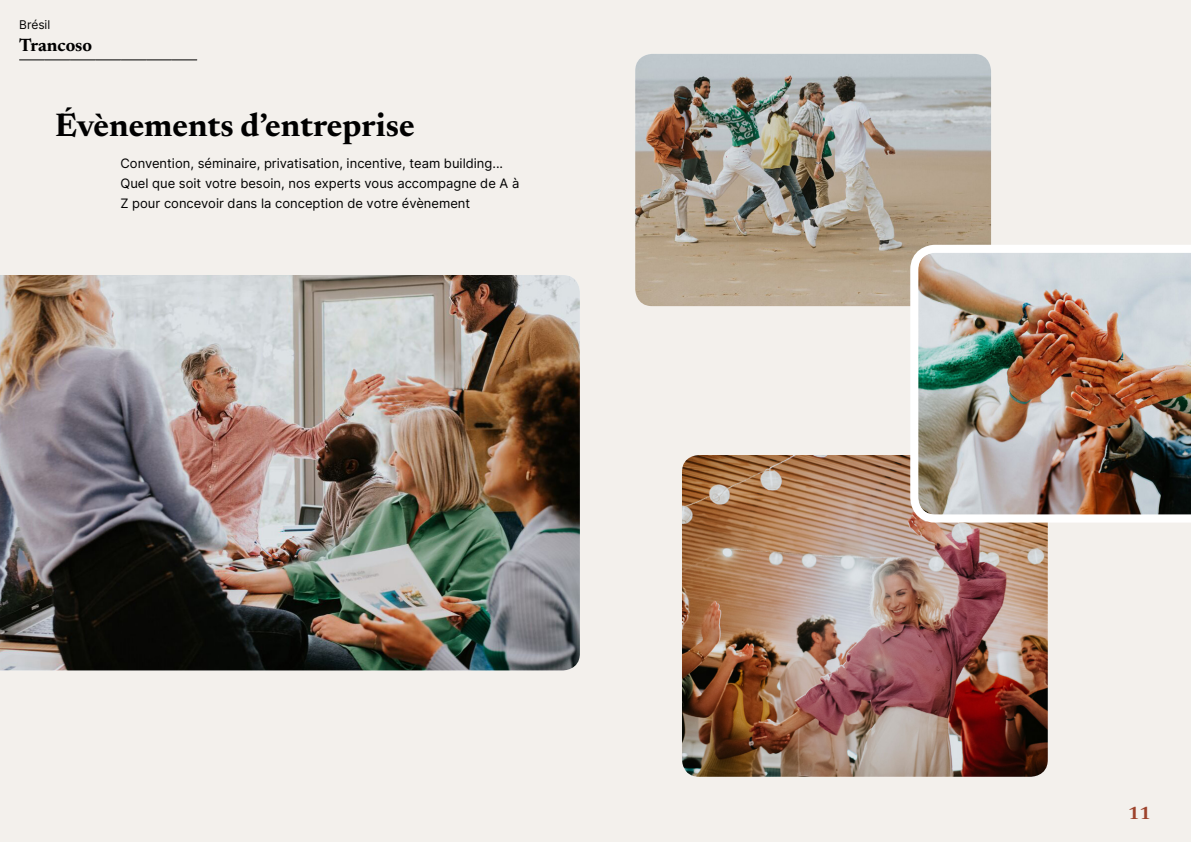
<style>
.page{position:relative;width:1191px;height:842px;background:#fff}
.page>*{position:absolute;margin:0;border:0;box-sizing:border-box;transform-origin:0 0}
.t1{font:700 33px "Newsreader 24 pt";color:#000}
.t2{font:700 18px "Newsreader 24 pt";color:#000}
.t3{font:700 18px "Newsreader 24 pt";color:#9d432c}
.t4{font:13px/20px "Inter";color:#000}
.t5{font:12px "Inter";color:#000}
</style>
<div class="page">
<div style="left:0;top:0;width:595px;height:842px;background:#f3f0ec"></div>
<div style="left:595px;top:0;width:596px;height:842px;background:#f3f0ec"></div>
<img style="left:0;top:275px;width:580px;height:395px">
<img style="left:635px;top:54px;width:356px;height:252px">
<img style="left:682px;top:455px;width:365px;height:322px">
<img style="left:906px;top:241px;width:285px;height:285px">
<svg style="left:20px;top:60px;width:177px;height:1px"></svg>
<p class="t5" style="left:19px;top:15px;width:33px">Brésil</p>
<h2 class="t2" style="left:19px;top:32px;width:74px">Trancoso</h2>
<h1 class="t1" style="left:55px;top:101px;width:361px">Évènements d’entreprise</h1>
<p class="t4" style="left:120px;top:153px;width:400px">Convention, séminaire, privatisation, incentive, team building...<br>Quel que soit votre besoin, nos experts vous accompagne de A à<br>Z pour concevoir dans la conception de votre évènement</p>
<h2 class="t3" style="left:1128px;top:800px;width:24px">11</h2>
</div>
